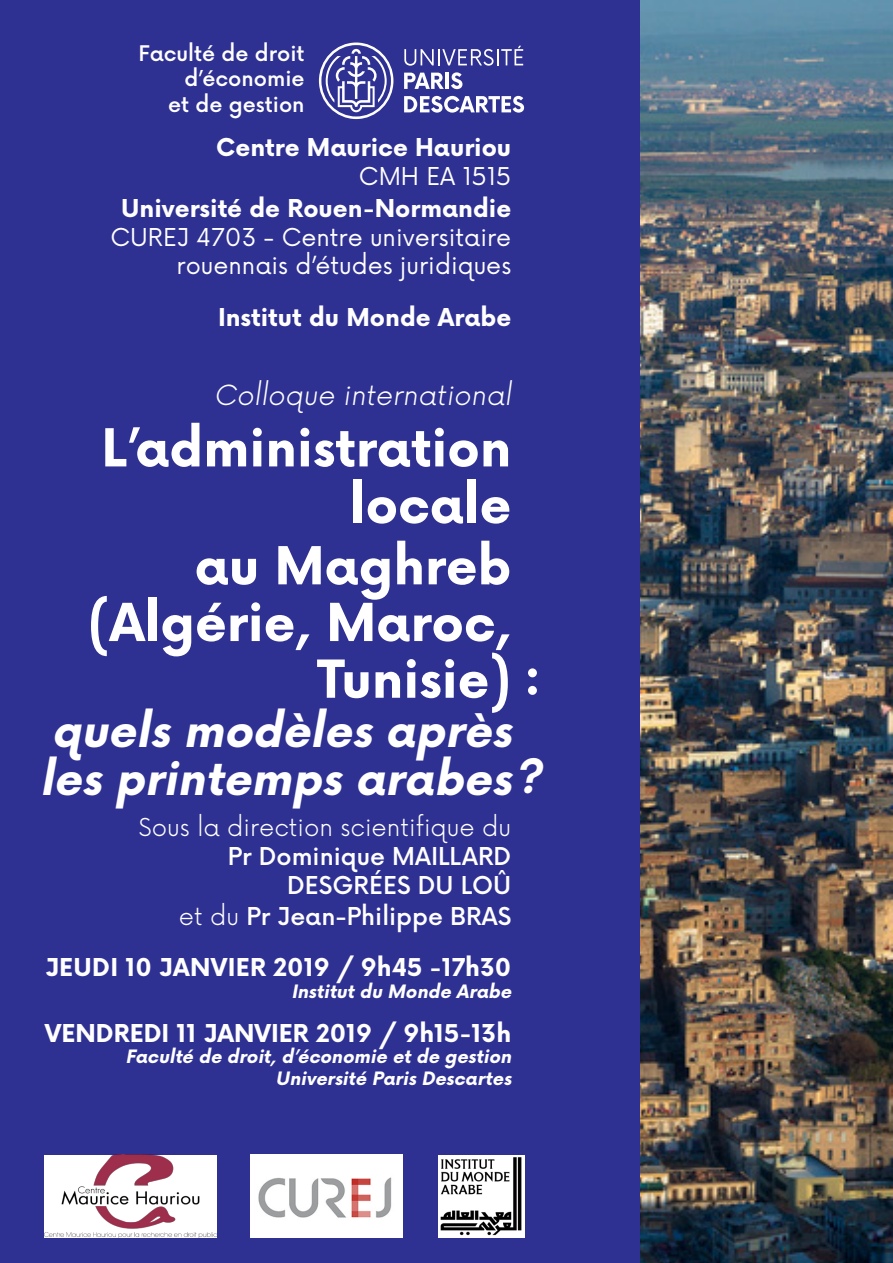
<style>
.page{position:relative;width:893px;height:1263px;background:#fff}
.page>*{position:absolute;margin:0;border:0;box-sizing:border-box;transform-origin:0 0}
.t1{font:700 51px "Now";color:#fff}
.t2{font:italic 700 45px "Now";color:#fff}
.t3{font:300 27px "Now";color:#fff}
.t4{font:700 24px "Now";color:#fff}
.t5{font:24px "Now";color:#fff}
.t6{font:500 24px "Now";color:#fff}
.t7{font:300 24px "Now";color:#fff}
.t8{font:500 21px "Now";color:#fff}
.t9{font:italic 700 18px "Now";color:#fff}
.s1{font-weight:300}
</style>
<div class="page">
<img style="left:640px;top:0;width:253px;height:1263px">
<div style="left:0;top:0;width:640px;height:1263px;background:#2e3092"></div>
<img style="left:44px;top:1154px;width:173px;height:83px">
<img style="left:250px;top:1154px;width:153px;height:83px">
<svg style="left:404px;top:73px;width:40px;height:16px"></svg>
<hr style="left:445px;top:73px;width:4px;height:16px;background:#fff">
<svg style="left:451px;top:72px;width:11px;height:17px"></svg>
<svg style="left:404px;top:96px;width:120px;height:17px"></svg>
<svg style="left:319px;top:43px;width:74px;height:76px"></svg>
<svg style="left:404px;top:46px;width:119px;height:20px"></svg>
<img style="left:438px;top:1155px;width:86px;height:82px">
<p class="t8" style="left:139px;top:37px;width:168px">Faculté de droit</p>
<p class="t8" style="left:184px;top:62px;width:122px">d’économie</p>
<p class="t8" style="left:168px;top:88px;width:138px">et de gestion</p>
<p class="t4" style="left:216px;top:130px;width:297px">Centre Maurice Hauriou</p>
<p class="t5" style="left:359px;top:157px;width:154px">CMH EA 1515</p>
<p class="t4" style="left:121px;top:190px;width:392px">Université de Rouen-Normandie</p>
<p class="t5" style="left:111px;top:217px;width:402px">CUREJ 4703 - Centre universitaire</p>
<p class="t5" style="left:177px;top:246px;width:336px">rouennais d’études juridiques</p>
<p class="t4" style="left:218px;top:299px;width:295px">Institut du Monde Arabe</p>
<p class="t3" style="left:214px;top:374px;width:304px">Colloque international</p>
<p class="t1" style="left:102px;top:410px;width:411px">L’administration</p>
<p class="t1" style="left:350px;top:467px;width:163px">locale</p>
<p class="t1" style="left:195px;top:528px;width:318px">au Maghreb</p>
<p class="t1" style="left:87px;top:585px;width:425px">(Algérie, Maroc,</p>
<p class="t1" style="left:317px;top:641px;width:195px">Tunisie)</p>
<p class="t1" style="left:523px;top:638px;width:20px">:</p>
<p class="t2" style="left:51px;top:697px;width:473px">quelsmodèlesaprès</p>
<p class="t2" style="left:40px;top:745px;width:484px">lesprintempsarabes</p>
<p class="t7" style="left:139px;top:808px;width:374px">Sous la direction scientifique du</p>
<p class="t6" style="left:228px;top:837px;width:285px">Pr Dominique MAILLARD</p>
<p class="t6" style="left:287px;top:866px;width:226px">DESGRÉES DU LOÛ</p>
<p class="t6" style="left:179px;top:898px;width:334px"><span class="s1">et du</span> Pr Jean-Philippe BRAS</p>
<p class="t4" style="left:45px;top:950px;width:467px">JEUDI 10 JANVIER 2019 / 9h45 -17h30</p>
<p class="t9" style="left:291px;top:978px;width:226px">Institutdu Monde Arabe</p>
<p class="t4" style="left:45px;top:1015px;width:468px">VENDREDI 11 JANVIER 2019 / 9h15-13h</p>
<p class="t9" style="left:125px;top:1043px;width:392px">Faculté de droit,d’économie etde gestion</p>
<p class="t9" style="left:276px;top:1065px;width:242px">Université ParisDescartes</p>
<p class="t2" style="left:512px;top:743px;width:42px">?</p>
</div>
